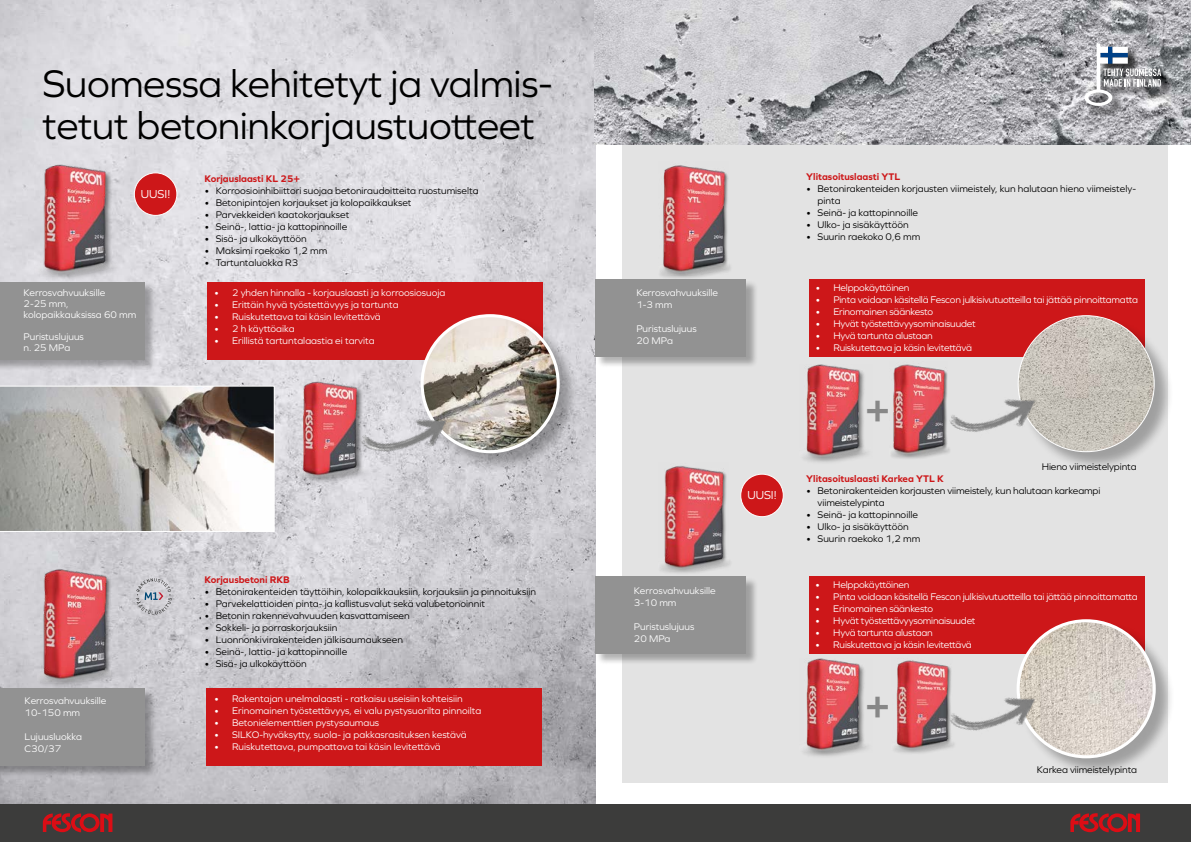
<style>
.page{position:relative;width:1191px;height:842px;background:#fff}
.page>*{position:absolute;margin:0;border:0;box-sizing:border-box;transform-origin:0 0}
.t1{font:40px/42px "Graphie";letter-spacing:-.01em;color:#000}
.t2{font:700 36.5px "Graphie";color:#878787}
.t3{font:12px "Graphie";color:#fff}
.t4{font:10px/12px "Graphie";letter-spacing:-.005em;color:#fff}
.t5{font:10px/12px "Graphie";color:#000}
.t6{font:700 10px "Graphie";color:#cd1719}
</style>
<div class="page">
<img style="left:0;top:0;width:595px;height:804px">
<div style="left:35px;top:164px;width:89px;height:118px;background:#000;opacity:.5"></div>
<img style="left:36px;top:164px;width:85px;height:112px">
<div style="left:295px;top:381px;width:79px;height:104px;background:#000;opacity:.5"></div>
<img style="left:295px;top:381px;width:54px;height:98px">
<div style="left:0;top:283px;width:156px;height:87px;background:#000;opacity:.3"></div>
<div style="left:0;top:282px;width:145px;height:77px;background:#929292"></div>
<div style="left:207px;top:282px;width:336px;height:77px;background:#cd1719"></div>
<div style="left:0;top:805px;width:595px;height:37px;background:#3c3c3b"></div>
<svg style="left:43px;top:813px;width:69px;height:19px"></svg>
<div style="left:37px;top:569px;width:79px;height:119px;background:#000;opacity:.5"></div>
<img style="left:37px;top:565px;width:73px;height:117px">
<div style="left:0;top:689px;width:156px;height:88px;background:#000;opacity:.3"></div>
<div style="left:0;top:688px;width:145px;height:78px;background:#929292"></div>
<div style="left:206px;top:689px;width:336px;height:77px;background:#cd1719"></div>
<svg style="left:136px;top:578px;width:36px;height:36px"></svg>
<div style="left:421px;top:315px;width:157px;height:157px;background:#000;opacity:.3"></div>
<img style="left:422px;top:316px;width:136px;height:136px;border-radius:68px">
<div style="left:420px;top:314px;width:140px;height:139px;border:3px solid #fff;border-radius:50%"></div>
<svg style="left:0;top:386px;width:275px;height:146px;background:#b1aeaa"></svg>
<div style="left:134px;top:173px;width:43px;height:42px;background:#cd1719;border-radius:50%"></div>
<div style="left:134px;top:172px;width:43px;height:44px;border:1px solid #fff;border-radius:50%"></div>
<img style="left:349px;top:376px;width:109px;height:109px">
<div style="left:622px;top:35px;width:545px;height:747px;background:#e3e3e3"></div>
<div style="left:658px;top:165px;width:75px;height:114px;background:#000;opacity:.5"></div>
<img style="left:658px;top:165px;width:70px;height:110px">
<div style="left:658px;top:466px;width:75px;height:109px;background:#000;opacity:.5"></div>
<img style="left:658px;top:466px;width:70px;height:104px">
<div style="left:891px;top:661px;width:65px;height:94px;background:#000;opacity:.5"></div>
<img style="left:892px;top:660px;width:46px;height:91px">
<div style="left:596px;top:280px;width:162px;height:88px;background:#000;opacity:.3"></div>
<div style="left:595px;top:279px;width:151px;height:78px;background:#929292"></div>
<div style="left:809px;top:279px;width:336px;height:78px;background:#cd1719"></div>
<div style="left:595px;top:804px;width:596px;height:38px;background:#3c3c3b"></div>
<svg style="left:1070px;top:813px;width:70px;height:19px"></svg>
<div style="left:596px;top:577px;width:162px;height:88px;background:#000;opacity:.3"></div>
<div style="left:595px;top:576px;width:151px;height:77px;background:#929292"></div>
<div style="left:809px;top:576px;width:336px;height:77px;background:#cd1719"></div>
<div style="left:1018px;top:316px;width:156px;height:155px;background:#000;opacity:.3"></div>
<img style="left:1018px;top:316px;width:136px;height:136px;border-radius:68px">
<div style="left:1017px;top:620px;width:157px;height:157px;background:#000;opacity:.3"></div>
<img style="left:1018px;top:621px;width:136px;height:136px;border-radius:68px">
<img style="left:595px;top:0;width:596px;height:145px">
<div style="left:1086px;top:44px;width:87px;height:75px;background:#000;opacity:.75"></div>
<svg style="left:1084px;top:43px;width:77px;height:63px;background:#a6a9ae"></svg>
<div style="left:740px;top:474px;width:43px;height:43px;background:#cd1719;border-radius:50%"></div>
<div style="left:740px;top:474px;width:43px;height:43px;border:1px solid #fff;border-radius:50%"></div>
<img style="left:951px;top:357px;width:95px;height:108px">
<img style="left:938px;top:655px;width:108px;height:108px">
<div style="left:799px;top:364px;width:76px;height:101px;background:#000;opacity:.5"></div>
<img style="left:799px;top:364px;width:73px;height:94px">
<div style="left:799px;top:658px;width:76px;height:101px;background:#000;opacity:.5"></div>
<img style="left:799px;top:659px;width:73px;height:94px">
<div style="left:890px;top:365px;width:61px;height:95px;background:#000;opacity:.5"></div>
<img style="left:890px;top:364px;width:57px;height:92px">
<h1 class="t1" style="left:43px;top:62px;width:512px">Suomessa kehitetyt ja valmis&shy;tetut betoninkorjaustuotteet</h1>
<p class="t6" style="left:204px;top:173px;width:97px">Korjauslaasti KL 25+</p>
<p class="t5" style="left:204px;top:185px;width:276px">• Korroosioinhibiittori suojaa betoniraudoitteita ruostumiselta</p>
<p class="t5" style="left:204px;top:197px;width:209px">• Betonipintojen korjaukset ja kolopaikkaukset</p>
<p class="t5" style="left:204px;top:209px;width:146px">• Parvekkeiden kaatokorjaukset</p>
<p class="t5" style="left:204px;top:221px;width:144px">• Seinä-, lattia- ja kattopinnoille</p>
<p class="t5" style="left:204px;top:233px;width:104px">• Sisä- ja ulkokäyttöön</p>
<p class="t5" style="left:204px;top:245px;width:124px">• Maksimi raekoko 1,2 mm</p>
<p class="t5" style="left:204px;top:257px;width:95px">• Tartuntaluokka R3</p>
<p class="t4" style="left:214px;top:286px;width:233px">• 2 yhden hinnalla - korjauslaasti ja korroosiosuoja</p>
<p class="t4" style="left:214px;top:298px;width:186px">• Erittäin hyvä työstettävyys ja tartunta</p>
<p class="t4" style="left:214px;top:310px;width:168px">• Ruiskutettava tai käsin levitettävä</p>
<p class="t4" style="left:214px;top:322px;width:82px">• 2 h käyttöaika</p>
<p class="t4" style="left:214px;top:334px;width:162px">• Erillistä tartuntalaastia ei tarvita</p>
<p class="t3" style="left:141px;top:187px;width:31px">UUSI!</p>
<p class="t4" style="left:24px;top:287px;width:114px;line-height:11px">Kerrosvahvuuksille<br>2-25 mm, kolopaikkauksissa 60 mm</p>
<p class="t4" style="left:24px;top:331px;width:62px;line-height:11px">Puristuslujuus n. 25 MPa</p>
<p class="t4" style="left:25px;top:695px;width:83px">Kerrosvahvuuksille<br>10-150 mm</p>
<p class="t4" style="left:25px;top:731px;width:59px">Lujuusluokka<br>C30/37</p>
<p class="t6" style="left:204px;top:573px;width:87px">Korjausbetoni RKB</p>
<p class="t5" style="left:204px;top:585px;width:333px">• Betonirakenteiden täyttöihin, kolopaikkauksiin, korjauksiin ja pinnoituksiin</p>
<p class="t5" style="left:204px;top:597px;width:282px">• Parvekelattioiden pinta- ja kallistusvalut sekä valubetonoinnit</p>
<p class="t5" style="left:204px;top:609px;width:207px">• Betonin rakennevahvuuden kasvattamiseen</p>
<p class="t5" style="left:204px;top:621px;width:134px">• Sokkeli- ja porraskorjauksiin</p>
<p class="t5" style="left:204px;top:633px;width:200px">• Luonnonkivirakenteiden jälkisaumaukseen</p>
<p class="t5" style="left:204px;top:645px;width:144px">• Seinä-, lattia- ja kattopinnoille</p>
<p class="t5" style="left:204px;top:657px;width:104px">• Sisä- ja ulkokäyttöön</p>
<p class="t4" style="left:214px;top:693px;width:250px">• Rakentajan unelmalaasti - ratkaisu useisiin kohteisiin</p>
<p class="t4" style="left:214px;top:705px;width:269px">• Erinomainen työstettävyys, ei valu pystysuorilta pinnoilta</p>
<p class="t4" style="left:214px;top:717px;width:167px">• Betonielementtien pystysaumaus</p>
<p class="t4" style="left:214px;top:729px;width:254px">• SILKO-hyväksytty, suola- ja pakkasrasituksen kestävä</p>
<p class="t4" style="left:214px;top:741px;width:228px">• Ruiskutettava, pumpattava tai käsin levitettävä</p>
<p class="t4" style="left:636px;top:286px;width:83px">Kerrosvahvuuksille<br>1-3 mm</p>
<p class="t4" style="left:636px;top:322px;width:62px">Puristuslujuus<br>20 MPa</p>
<p class="t3" style="left:747px;top:488px;width:31px">UUSI!</p>
<p class="t4" style="left:634px;top:584px;width:83px">Kerrosvahvuuksille<br>3-10 mm</p>
<p class="t4" style="left:634px;top:620px;width:62px">Puristuslujuus<br>20 MPa</p>
<p class="t6" style="left:806px;top:171px;width:95px">Ylitasoituslaasti YTL</p>
<p class="t5" style="left:817px;top:182px;width:320px;text-indent:-11px">• Betonirakenteiden korjausten viimeistely, kun halutaan hieno viimeistely&shy;pinta</p>
<p class="t5" style="left:806px;top:206px;width:113px">• Seinä- ja kattopinnoille</p>
<p class="t5" style="left:806px;top:218px;width:104px">• Ulko- ja sisäkäyttöön</p>
<p class="t5" style="left:806px;top:230px;width:115px">• Suurin raekoko 0,6 mm</p>
<p class="t4" style="left:815px;top:281px;width:96px">• Helppokäyttöinen</p>
<p class="t4" style="left:815px;top:293px;width:324px">• Pinta voidaan käsitellä Fescon julkisivutuotteilla tai jättää pinnoittamatta</p>
<p class="t4" style="left:815px;top:305px;width:119px">• Erinomainen säänkesto</p>
<p class="t4" style="left:815px;top:317px;width:162px">• Hyvät työstettävyysominaisuudet</p>
<p class="t4" style="left:815px;top:329px;width:119px">• Hyvä tartunta alustaan</p>
<p class="t4" style="left:815px;top:341px;width:158px">• Ruiskutettava ja käsin levitettävä</p>
<h2 class="t2" style="left:866px;top:388px;width:25px">+</h2>
<p class="t5" style="left:1041px;top:460px;width:96px">Hieno viimeistelypinta</p>
<p class="t6" style="left:806px;top:472px;width:139px">Ylitasoituslaasti Karkea YTL K</p>
<p class="t5" style="left:817px;top:484px;width:284px;text-indent:-11px">• Betonirakenteiden korjausten viimeistely, kun halutaan karkeampi viimeistelypinta</p>
<p class="t5" style="left:806px;top:508px;width:113px">• Seinä- ja kattopinnoille</p>
<p class="t5" style="left:806px;top:520px;width:104px">• Ulko- ja sisäkäyttöön</p>
<p class="t5" style="left:806px;top:532px;width:115px">• Suurin raekoko 1,2 mm</p>
<p class="t4" style="left:815px;top:579px;width:96px">• Helppokäyttöinen</p>
<p class="t4" style="left:815px;top:591px;width:324px">• Pinta voidaan käsitellä Fescon julkisivutuotteilla tai jättää pinnoittamatta</p>
<p class="t4" style="left:815px;top:603px;width:119px">• Erinomainen säänkesto</p>
<p class="t4" style="left:815px;top:615px;width:162px">• Hyvät työstettävyysominaisuudet</p>
<p class="t4" style="left:815px;top:627px;width:119px">• Hyvä tartunta alustaan</p>
<p class="t4" style="left:815px;top:639px;width:158px">• Ruiskutettava ja käsin levitettävä</p>
<h2 class="t2" style="left:866px;top:684px;width:25px">+</h2>
<p class="t5" style="left:1037px;top:764px;width:102px">Karkea viimeistelypinta</p>
</div>
